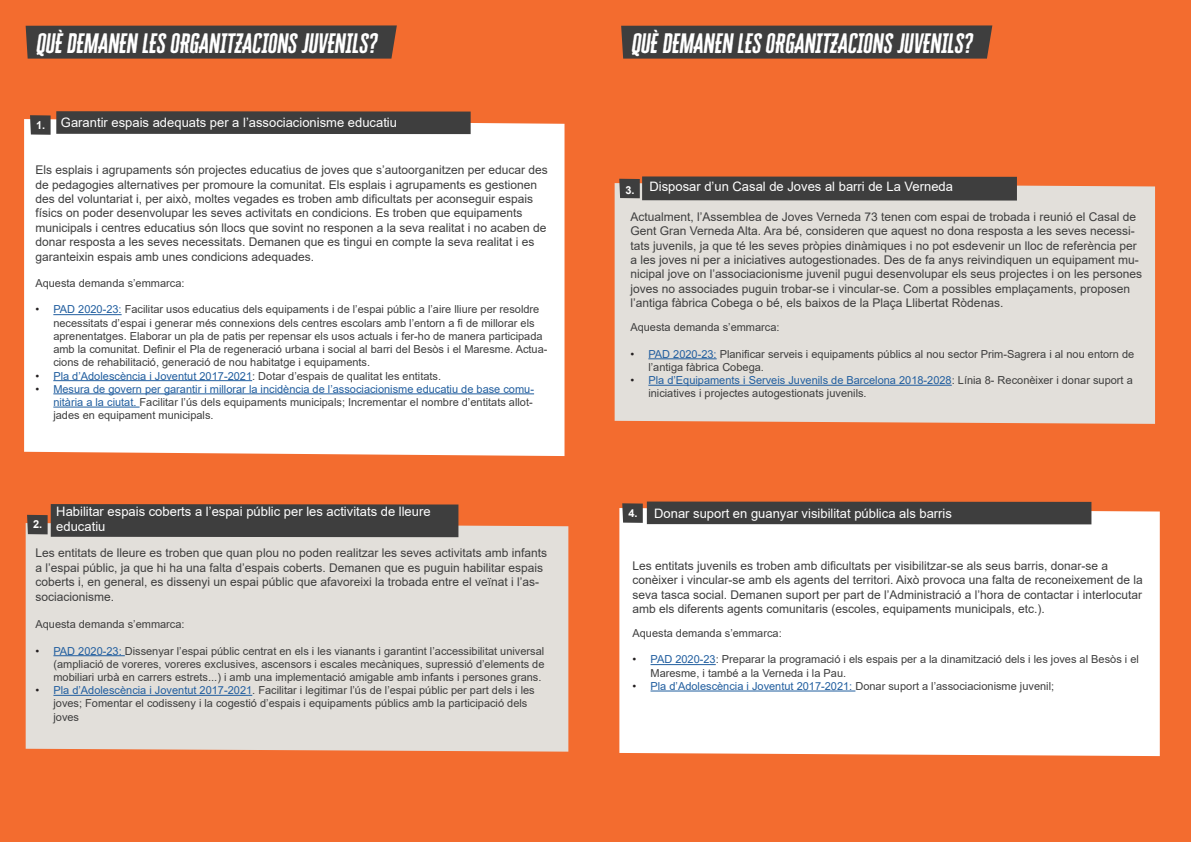
<style>
.page{position:relative;width:1191px;height:842px;background:#fff}
.page>*{position:absolute;margin:0;border:0;box-sizing:border-box;transform-origin:0 0}
.t1{font:italic 22.9px "Cheddar Gothic Sans";color:#fff}
.t2{font:13px/15.6px "Arial";color:#fff}
.t3{font:12px/14.4px "Arial";color:#3e3e3e}
.t4{font:11px/13.2px "Arial";color:#3e3e3e}
.t5{font:700 11px "Arial";color:#fff}
.s1{color:#231f20}
.s2{color:#215e9f}
</style>
<div class="page">
<div style="left:595px;top:0;width:596px;height:842px;background:#f36c2f"></div>
<div style="left:0;top:0;width:597px;height:842px;background:#f36c2f"></div>
<svg style="left:26px;top:25px;width:371px;height:34px;background:#443f3d"></svg>
<div style="left:24px;top:119px;width:540px;height:337px;background:#fff"></div>
<div style="left:26px;top:523px;width:542px;height:229px;background:#e2dfda"></div>
<svg style="left:30px;top:111px;width:440px;height:24px;background:#4d4947"></svg>
<svg style="left:27px;top:504px;width:431px;height:33px;background:#44403e"></svg>
<hr style="left:53px;top:314px;width:69px;height:1px;background:#215e9f">
<hr style="left:53px;top:380px;width:199px;height:1px;background:#215e9f">
<hr style="left:53px;top:393px;width:481px;height:1px;background:#215e9f">
<hr style="left:53px;top:407px;width:87px;height:1px;background:#215e9f">
<hr style="left:53px;top:655px;width:72px;height:1px;background:#215e9f">
<hr style="left:53px;top:695px;width:199px;height:1px;background:#215e9f">
<svg style="left:621px;top:25px;width:371px;height:34px;background:#443f3d"></svg>
<div style="left:614px;top:183px;width:541px;height:241px;background:#e2dfda"></div>
<div style="left:619px;top:508px;width:540px;height:248px;background:#fff"></div>
<svg style="left:619px;top:176px;width:398px;height:25px;background:#494542"></svg>
<div style="left:622px;top:501px;width:469px;height:23px;background:#3e3e3e"></div>
<hr style="left:648px;top:358px;width:68px;height:1px;background:#215e9f">
<hr style="left:648px;top:385px;width:303px;height:1px;background:#215e9f">
<hr style="left:650px;top:664px;width:66px;height:1px;background:#215e9f">
<hr style="left:650px;top:691px;width:205px;height:1px;background:#215e9f">
<p class="t1" style="left:36px;top:29px;width:342px">QUÈ DEMANEN LES ORGANITZACIONS JUVENILS?</p>
<p class="t5" style="left:36px;top:117px;width:11px">1.</p>
<p class="t2" style="left:61px;top:115px;width:337px">Garantir espais adequats per a l’associacionisme educatiu</p>
<p class="t3" style="left:35px;top:163px;width:514px">Els esplais i agrupaments són projectes educatius de joves que s’autoorganitzen per educar des de pedagogies alternatives per promoure la comunitat. Els esplais i agrupaments es gestionen des del voluntariat i, per això, moltes vegades es troben amb dificultats per aconseguir espais físics on poder desenvolupar les seves activitats en condicions. Es troben que equipaments municipals i centres educatius són llocs que sovint no responen a la seva realitat i no acaben de donar resposta a les seves necessitats. Demanen que es tingui en compte la seva realitat i es garanteixin espais amb unes condicions adequades.</p>
<p class="t4" style="left:35px;top:277px;width:151px">Aquesta demanda s’emmarca:</p>
<p class="t4" style="left:53px;top:303px;width:496px;text-indent:-18px"><span class="s1">•</span> <span class="s2">PAD 2020-23:</span> Facilitar usos educatius dels equipaments i de l’espai públic a l’aire lliure per resoldre necessitats d’espai i generar més connexions dels centres escolars amb l’entorn a fi de millorar els aprenentatges. Elaborar un pla de patis per repensar els usos actuals i fer-ho de manera participada amb la comunitat. Definir el Pla de regeneració urbana i social al barri del Besòs i el Maresme. Actua&shy;cions de rehabilitació, generació de nou habitatge i equipaments.</p>
<p class="t4" style="left:35px;top:369px;width:407px"><span class="s1">•</span> <span class="s2">Pla d’Adolescència i Joventut 2017-2021</span>: Dotar d’espais de qualitat les entitats.</p>
<p class="t4" style="left:53px;top:382px;width:482px;text-align:justify;text-indent:-18px"><span class="s1">•</span> <span class="s2">Mesura de govern per garantir i millorar la incidència de l’associacionisme educatiu de base comu&shy;nitària a la ciutat.</span> Facilitar l’ús dels equipaments municipals; Incrementar el nombre d’entitats allot&shy;jades en equipament municipals.</p>
<p class="t5" style="left:33px;top:516px;width:11px">2.</p>
<p class="t2" style="left:56px;top:503px;width:376px">Habilitar espais coberts a l’espai públic per les activitats de lleure educatiu</p>
<p class="t3" style="left:35px;top:546px;width:513px">Les entitats de lleure es troben que quan plou no poden realitzar les seves activitats amb infants a l’espai públic, ja que hi ha una falta d’espais coberts. Demanen que es puguin habilitar espais coberts i, en general, es dissenyi un espai públic que afavoreixi la trobada entre el veïnat i l’as&shy;sociacionisme.</p>
<p class="t4" style="left:35px;top:618px;width:151px">Aquesta demanda s’emmarca:</p>
<p class="t4" style="left:53px;top:644px;width:492px;text-align:justify;text-indent:-18px"><span class="s1">•</span> <span class="s2">PAD 2020-23:</span> Dissenyar l’espai públic centrat en els i les vianants i garantint l’accessibilitat universal (ampliació de voreres, voreres exclusives, ascensors i escales mecàniques, supressió d’elements de mobiliari urbà en carrers estrets...) i amb una implementació amigable amb infants i persones grans.</p>
<p class="t4" style="left:53px;top:684px;width:483px;text-indent:-18px"><span class="s1">•</span> <span class="s2">Pla d’Adolescència i Joventut 2017-2021</span>. Facilitar i legitimar l’ús de l’espai públic per part dels i les joves; Fomentar el codisseny i la cogestió d’espais i equipaments públics amb la participació dels joves</p>
<p class="t1" style="left:631px;top:29px;width:342px">QUÈ DEMANEN LES ORGANITZACIONS JUVENILS?</p>
<p class="t5" style="left:625px;top:182px;width:11px">3.</p>
<p class="t2" style="left:649px;top:179px;width:305px">Disposar d’un Casal de Joves al barri de La Verneda</p>
<p class="t3" style="left:630px;top:209px;width:513px">Actualment, l’Assemblea de Joves Verneda 73 tenen com espai de trobada i reunió el Casal de Gent Gran Verneda Alta. Ara bé, consideren que aquest no dona resposta a les seves necessi&shy;tats juvenils, ja que té les seves pròpies dinàmiques i no pot esdevenir un lloc de referència per a les joves ni per a iniciatives autogestionades. Des de fa anys reivindiquen un equipament mu&shy;nicipal jove on l’associacionisme juvenil pugui desenvolupar els seus projectes i on les persones joves no associades puguin trobar-se i vincular-se. Com a possibles emplaçaments, proposen l’antiga fàbrica Cobega o bé, els baixos de la Plaça Llibertat Ròdenas.</p>
<p class="t4" style="left:630px;top:321px;width:151px">Aquesta demanda s’emmarca:</p>
<p class="t4" style="left:648px;top:347px;width:487px;text-indent:-18px"><span class="s1">•</span> <span class="s2">PAD 2020-23:</span> Planificar serveis i equipaments públics al nou sector Prim-Sagrera i al nou entorn de l’antiga fàbrica Cobega.</p>
<p class="t4" style="left:648px;top:373px;width:486px;text-indent:-18px"><span class="s1">•</span> <span class="s2">Pla d’Equipaments i Serveis Juvenils de Barcelona 2018-2028</span>: Línia 8- Reconèixer i donar suport a iniciatives i projectes autogestionats juvenils.</p>
<p class="t5" style="left:628px;top:505px;width:11px">4.</p>
<p class="t2" style="left:654px;top:506px;width:299px">Donar suport en guanyar visibilitat pública als barris</p>
<p class="t3" style="left:632px;top:558px;width:512px">Les entitats juvenils es troben amb dificultats per visibilitzar-se als seus barris, donar-se a conèixer i vincular-se amb els agents del territori. Això provoca una falta de reconeixement de la seva tasca social. Demanen suport per part de l’Administració a l’hora de contactar i interlocutar amb els diferents agents comunitaris (escoles, equipaments municipals, etc.).</p>
<p class="t4" style="left:632px;top:626px;width:151px">Aquesta demanda s’emmarca:</p>
<p class="t4" style="left:650px;top:653px;width:490px;text-indent:-18px"><span class="s1">•</span> <span class="s2">PAD 2020-23</span>: Preparar la programació i els espais per a la dinamització dels i les joves al Besòs i el<br>Maresme, i també a la Verneda i la Pau.</p>
<p class="t4" style="left:632px;top:679px;width:423px"><span class="s1">•</span> <span class="s2">Pla d’Adolescència i Joventut 2017-2021:</span> Donar suport a l’associacionisme juvenil;</p>
</div>
